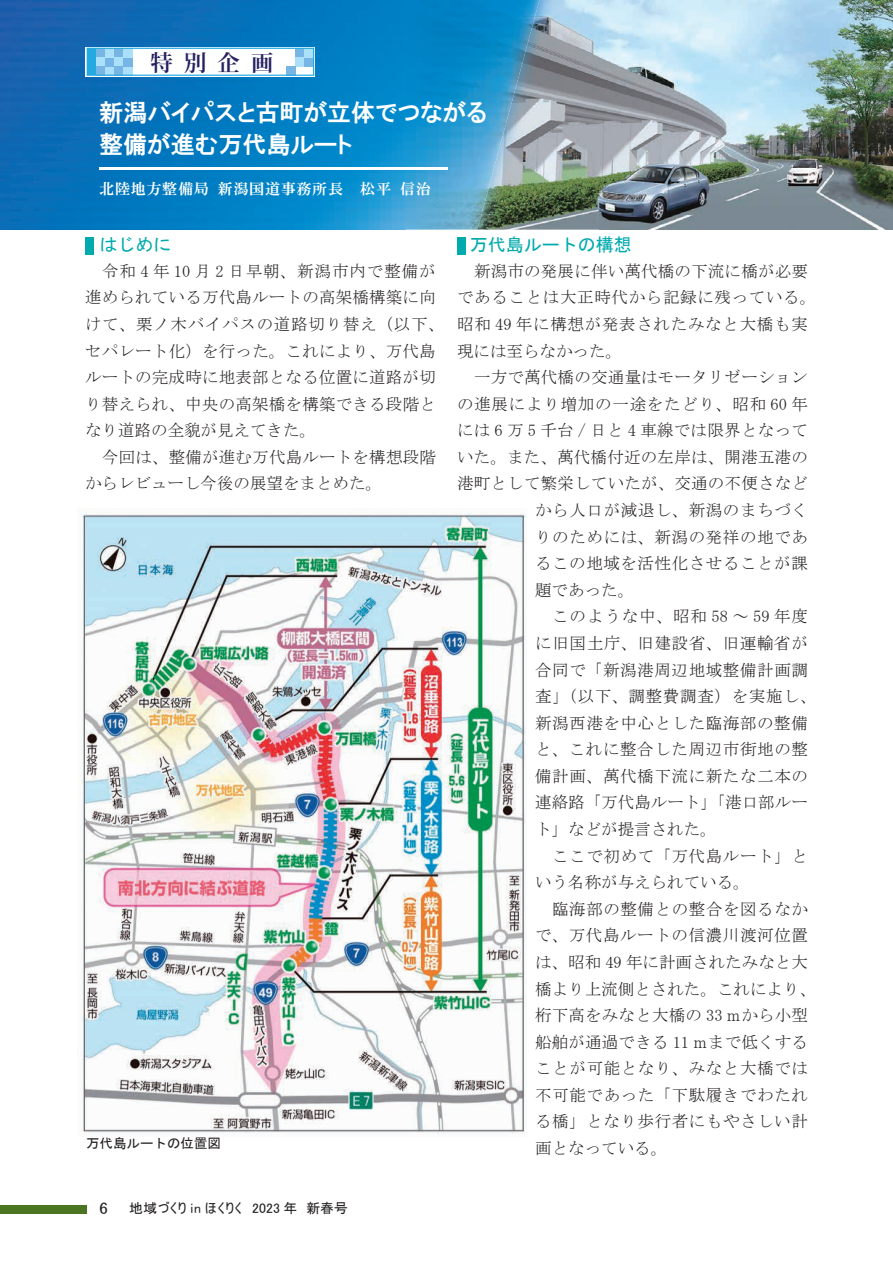
<style>
.page{position:relative;width:893px;height:1263px;background:#fff}
.page>*{position:absolute;margin:0;border:0;box-sizing:border-box;transform-origin:0 0}
.t1{font:24px/32px "HGP Gothic E";color:#fff}
.t2{font:700 22.35px "Koz Min Pro";color:#252160}
.t3{font:18px "MS Gothic";color:#00aaad}
.t4{font:16.5px/26.5px "MS Mincho";letter-spacing:.015em;color:#231f20}
.t5{font:16.5px/26.5px "MS Mincho";letter-spacing:.04em;color:#231f20}
.t6{font:16.5px "MS Mincho";letter-spacing:.035em;color:#231f20}
.t7{font:16.5px "MS Mincho";letter-spacing:.045em;color:#231f20}
.t8{font:16.5px "MS Mincho";letter-spacing:.055em;color:#231f20}
.t9{font:15px "HG Mincho E";letter-spacing:.05em;color:#fff}
.t10{font:14.85px "MS Gothic";color:#231f20;scale:1.2 1}
.t11{font:13.8px "MS UI Gothic";letter-spacing:.05em;color:#231f20}
.t12{font:13.5px "MS Gothic";color:#231f20}
</style>
<div class="page">
<div style="left:0;top:1205px;width:87px;height:9px;background:#4b7520"></div>
<img style="left:539px;top:0;width:354px;height:230px">
<img style="left:0;top:0;width:539px;height:230px">
<div style="left:85px;top:237px;width:9px;height:17px;background:#00aaad"></div>
<div style="left:457px;top:237px;width:9px;height:17px;background:#00aaad"></div>
<div style="left:85px;top:47px;width:230px;height:30px;background:#fff"></div>
<div style="left:87px;top:48px;width:9px;height:27px;background:#24aae1"></div>
<div style="left:96px;top:48px;width:9px;height:9px;background:#77b6e4"></div>
<div style="left:96px;top:57px;width:9px;height:9px;background:#aae0f9"></div>
<div style="left:96px;top:66px;width:9px;height:9px;background:#77b6e4"></div>
<div style="left:105px;top:66px;width:9px;height:9px;background:#aae0f9"></div>
<div style="left:105px;top:57px;width:9px;height:9px;background:#77b6e4"></div>
<div style="left:105px;top:48px;width:9px;height:9px;background:#aae0f9"></div>
<div style="left:114px;top:48px;width:9px;height:9px;background:#77b6e4"></div>
<div style="left:114px;top:57px;width:9px;height:9px;background:#aae0f9"></div>
<div style="left:114px;top:66px;width:9px;height:9px;background:#77b6e4"></div>
<div style="left:123px;top:66px;width:9px;height:9px;background:#aae0f9"></div>
<div style="left:123px;top:57px;width:9px;height:9px;background:#77b6e4"></div>
<div style="left:123px;top:48px;width:9px;height:9px;background:#aae0f9"></div>
<div style="left:295px;top:48px;width:9px;height:9px;background:#77b6e4"></div>
<div style="left:295px;top:57px;width:9px;height:9px;background:#aae0f9"></div>
<div style="left:304px;top:57px;width:10px;height:9px;background:#77b6e4"></div>
<div style="left:304px;top:48px;width:10px;height:9px;background:#aae0f9"></div>
<div style="left:286px;top:66px;width:9px;height:9px;background:#77b6e4"></div>
<div style="left:87px;top:48px;width:227px;height:28px;border:1px solid #24aae1"></div>
<img style="left:82px;top:512px;width:445px;height:622px">
<hr style="left:99px;top:167px;width:349px;height:2px;background:#fff">
<h2 class="t2" style="left:151px;top:46px;width:124px">特別企画</h2>
<h1 class="t1" style="left:99px;top:96px;width:389px">新潟バイパスと古町が立体でつながる整備が進む万代島ルート</h1>
<p class="t9" style="left:99px;top:180px;width:333px">北陸地方整備局 新潟国道事務所長 松平 信治</p>
<p class="t3" style="left:100px;top:236px;width:73px">はじめに</p>
<p class="t4" style="left:85px;top:258px;width:361px;text-indent:17px">令和 4 年 10 月 2 日早朝、新潟市内で整備が進められている万代島ルートの高架橋構築に向けて、栗ノ木バイパスの道路切り替え（以下、セパレート化）を行った。これにより、万代島ルートの完成時に地表部となる位置に道路が切り替えられ、中央の高架橋を構築できる段階となり道路の全貌が見えてきた。</p>
<p class="t4" style="left:85px;top:444px;width:352px;text-indent:17px">今回は、整備が進む万代島ルートを構想段階からレビューし今後の展望をまとめた。</p>
<p class="t12" style="left:86px;top:1136px;width:136px">万代島ルートの位置図</p>
<p class="t10" style="left:99px;top:1201px;width:9px">6</p>
<p class="t11" style="left:129px;top:1201px;width:220px">地域づくり in ほくりく　2023 年　新春号</p>
<p class="t3" style="left:470px;top:236px;width:163px">万代島ルートの構想</p>
<p class="t5" style="left:457px;top:258px;width:361px;text-indent:17px">新潟市の発展に伴い萬代橋の下流に橋が必要であることは大正時代から記録に残っている。昭和 49 年に構想が発表されたみなと大橋も実現には至らなかった。</p>
<p class="t4" style="left:474px;top:364px;width:335px">一方で萬代橋の交通量はモータリゼーション</p>
<p class="t7" style="left:457px;top:395px;width:352px">の進展により増加の一途をたどり、昭和 60 年</p>
<p class="t4" style="left:457px;top:417px;width:352px">には 6 万 5 千台 / 日と 4 車線では限界となって</p>
<p class="t4" style="left:457px;top:444px;width:352px">いた。また、萬代橋付近の左岸は、開港五港の</p>
<p class="t4" style="left:457px;top:470px;width:352px">港町として繁栄していたが、交通の不便さなど</p>
<p class="t5" style="left:535px;top:497px;width:274px">から人口が減退し、新潟のまちづく</p>
<p class="t5" style="left:535px;top:523px;width:274px">りのためには、新潟の発祥の地であ</p>
<p class="t6" style="left:535px;top:555px;width:274px">るこの地域を活性化させることが課</p>
<p class="t4" style="left:535px;top:576px;width:100px">題であった。</p>
<p class="t8" style="left:552px;top:608px;width:257px">このような中、昭和 58 ～ 59 年度</p>
<p class="t5" style="left:535px;top:630px;width:274px">に旧国土庁、旧建設省、旧運輸省が</p>
<p class="t5" style="left:535px;top:656px;width:274px">合同で「新潟港周辺地域整備計画調</p>
<p class="t5" style="left:535px;top:683px;width:283px">査」（以下、調整費調査）を実施し、</p>
<p class="t6" style="left:535px;top:714px;width:274px">新潟西港を中心とした臨海部の整備</p>
<p class="t5" style="left:535px;top:736px;width:274px">と、これに整合した周辺市街地の整</p>
<p class="t5" style="left:535px;top:763px;width:274px">備計画、萬代橋下流に新たな二本の</p>
<p class="t4" style="left:535px;top:789px;width:274px">連絡路「万代島ルート」「港口部ルー</p>
<p class="t4" style="left:535px;top:816px;width:183px">ト」などが提言された。</p>
<p class="t5" style="left:552px;top:842px;width:257px">ここで初めて「万代島ルート」と</p>
<p class="t4" style="left:535px;top:869px;width:216px">いう名称が与えられている。</p>
<p class="t6" style="left:552px;top:901px;width:257px">臨海部の整備との整合を図るなか</p>
<p class="t5" style="left:535px;top:922px;width:274px">で、万代島ルートの信濃川渡河位置</p>
<p class="t4" style="left:535px;top:949px;width:274px">は、昭和 49 年に計画されたみなと大</p>
<p class="t4" style="left:535px;top:975px;width:282px">橋より上流側とされた。これにより、</p>
<p class="t4" style="left:535px;top:1002px;width:274px">桁下高をみなと大橋の 33 ｍから小型</p>
<p class="t4" style="left:535px;top:1028px;width:274px">船舶が通過できる 11 ｍまで低くする</p>
<p class="t5" style="left:535px;top:1055px;width:274px">ことが可能となり、みなと大橋では</p>
<p class="t5" style="left:535px;top:1081px;width:274px">不可能であった「下駄履きでわたれ</p>
<p class="t6" style="left:535px;top:1113px;width:274px">る橋」となり歩行者にもやさしい計</p>
<p class="t4" style="left:535px;top:1135px;width:133px">画となっている。</p>
</div>
